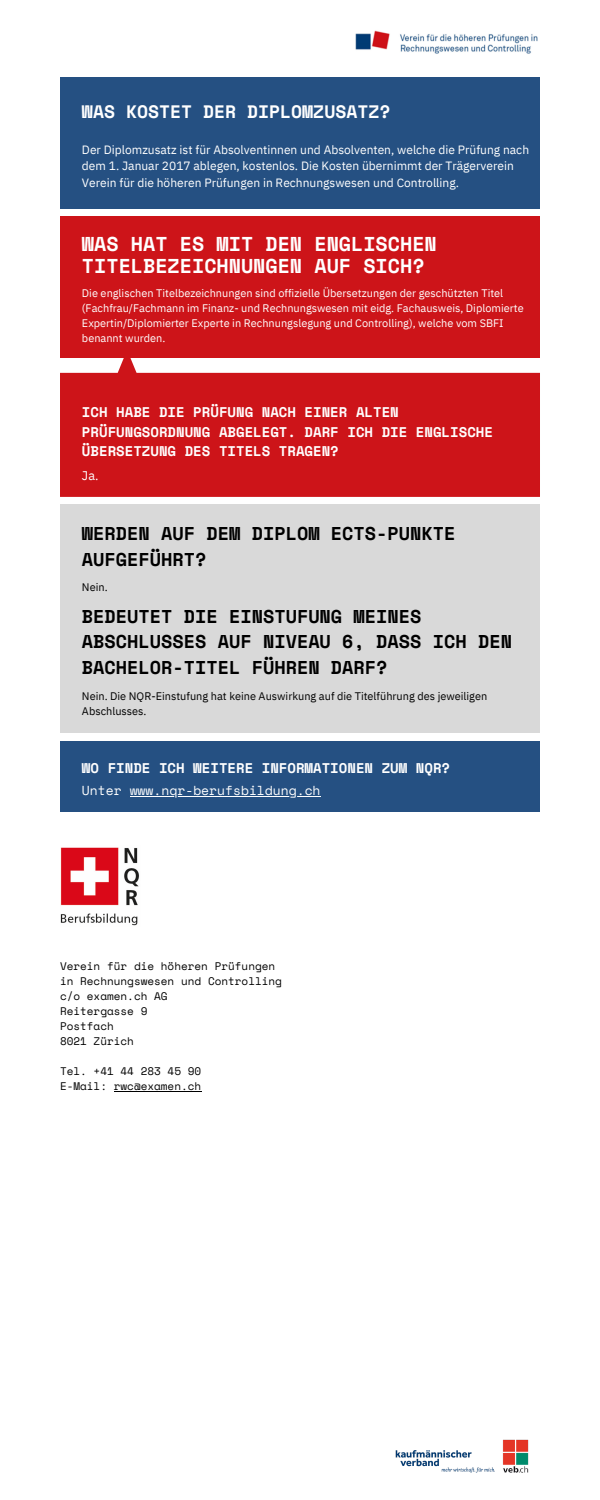
<style>
.page{position:relative;width:600px;height:1500px;background:#fff}
.page>*{position:absolute;margin:0;border:0;box-sizing:border-box;transform-origin:0 0}
.t1{font:700 20px/21.8px "Space Mono";color:#fff}
.t2{font:700 18.5px/25.5px "Space Mono";color:#000}
.t3{font:700 18px "Space Mono";color:#fff}
.t4{font:700 14px/19.5px "Space Mono";color:#fff}
.t5{font:13px "Space Mono";color:#fff}
.t6{font:12.5px "IBM Plex Sans";color:#fff}
.t7{font:12px/16.5px "IBM Plex Sans";color:#fff}
.t8{font:11px/15px "IBM Plex Sans";color:#fff}
.t9{font:11px/15px "Space Mono";color:#000}
.t10{font:11px/15px "IBM Plex Sans";color:#000}
</style>
<div class="page">
<div style="left:60px;top:77px;width:480px;height:131px;background:#255082"></div>
<div style="left:60px;top:216px;width:480px;height:142px;background:#cd1419"></div>
<svg style="left:60px;top:358px;width:480px;height:139px;background:#d22c30"></svg>
<div style="left:60px;top:504px;width:480px;height:229px;background:#d9d9d9"></div>
<div style="left:60px;top:741px;width:480px;height:70px;background:#255082"></div>
<img style="left:60px;top:847px;width:79px;height:79px">
<hr style="left:130px;top:796px;width:191px;height:1px;background:#fff">
<hr style="left:114px;top:1091px;width:87px;height:1px;background:#000">
<img style="left:395px;top:1439px;width:134px;height:34px">
<img style="left:355px;top:30px;width:183px;height:24px">
<h3 class="t3" style="left:82px;top:98px;width:310px">WAS KOSTET DER DIPLOMZUSATZ?</h3>
<p class="t7" style="left:82px;top:141px;width:449px">Der Diplomzusatz ist für Absolventinnen und Absolventen, welche die Prüfung nach dem 1. Januar 2017 ablegen, kostenlos. Die Kosten übernimmt der Trägerverein<br>Verein für die höheren Prüfungen in Rechnungswesen und Controlling.</p>
<h1 class="t1" style="left:82px;top:233px;width:356px">WAS HAT ES MIT DEN ENGLISCHEN<br>TITELBEZEICHNUNGEN AUF SICH?</h1>
<p class="t8" style="left:82px;top:286px;width:443px">Die englischen Titelbezeichnungen sind offizielle Übersetzungen der geschützten Titel (Fachfrau/Fachmann im Finanz- und Rechnungswesen mit eidg. Fachausweis, Diplomierte Expertin/Diplomierter Experte in Rechnungslegung und Controlling), welche vom SBFI benannt wurden.</p>
<p class="t4" style="left:82px;top:402px;width:413px">ICH HABE DIE PRÜFUNG NACH EINER ALTEN<br>PRÜFUNGSORDNUNG ABGELEGT. DARF ICH DIE ENGLISCHE<br>ÜBERSETZUNG DES TITELS TRAGEN?</p>
<p class="t6" style="left:82px;top:468px;width:18px">Ja.</p>
<h2 class="t2" style="left:82px;top:521px;width:375px">WERDEN AUF DEM DIPLOM ECTS-PUNKTE<br>AUFGEFÜHRT?</h2>
<p class="t10" style="left:82px;top:580px;width:27px">Nein.</p>
<h2 class="t2" style="left:82px;top:603px;width:432px">BEDEUTET DIE EINSTUFUNG MEINES<br>ABSCHLUSSES AUF NIVEAU 6, DASS ICH DEN<br>BACHELOR-TITEL FÜHREN DARF?</h2>
<p class="t10" style="left:82px;top:688px;width:407px">Nein. Die NQR-Einstufung hat keine Auswirkung auf die Titelführung des jeweiligen<br>Abschlusses.</p>
<p class="t4" style="left:82px;top:758px;width:370px">WO FINDE ICH WEITERE INFORMATIONEN ZUM NQR?</p>
<p class="t5" style="left:82px;top:781px;width:240px">Unter www.nqr-berufsbildung.ch</p>
<p class="t9" style="left:60px;top:959px;width:224px">Verein für die höheren Prüfungen in Rechnungswesen und Controlling c/o examen.ch AG<br>Reitergasse 9<br>Postfach<br>8021 Zürich</p>
<p class="t9" style="left:60px;top:1064px;width:143px">Tel. +41 44 283 45 90<br>E-Mail: rwc@examen.ch</p>
</div>
